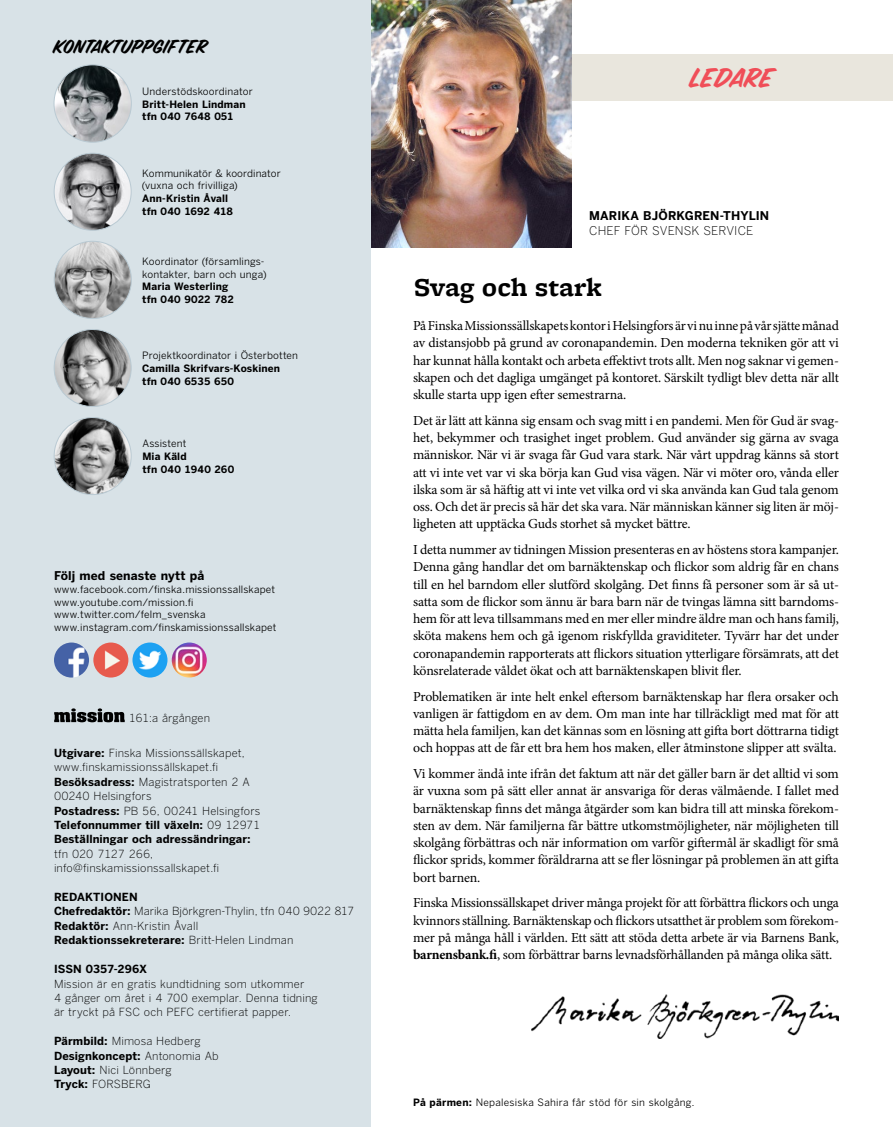
<style>
.page{position:relative;width:893px;height:1127px;background:#fff}
.page>*{position:absolute;margin:0;border:0;box-sizing:border-box;transform-origin:0 0}
.Rubrik_SPECIAL{font:30px "Sign Painter House Brush";letter-spacing:-.005em;color:#f04e58}
.t1{font:700 27px "Freight Micro Pro";color:#000}
.Rubrik_SPECIAL-2{font:21px "Sign Painter House Brush";letter-spacing:.005em;color:#000}
.Brödtext_LITEN{font:13.8px/17.2px "Minion Pro";letter-spacing:-.015em;color:#000;text-align:justify}
.Författare_i_ingress{font:700 12px "Benton Sans";letter-spacing:.005em;color:#000}
.Författare_i_ingress-2{font:300 12px "Benton Sans";letter-spacing:.005em;color:#000}
.Redaktionen{font:700 12px "Benton Sans";letter-spacing:.01em;color:#000}
.Kontaktuppgifter{font:300 11.1px/14.4px "Benton Sans";letter-spacing:.01em;color:#000}
.Kontaktuppgifter-2{font:700 11.1px "Benton Sans";letter-spacing:.01em;color:#000}
.Redaktionen-2{font:10.05px/12.6px "Benton Sans";letter-spacing:.015em;color:#000}
.Redaktionen-3{font:700 10.05px "Benton Sans";letter-spacing:.015em;color:#000}
.s1{font-weight:700}
.s2{font-weight:300}
</style>
<div class="page">
<div style="left:561px;top:54px;width:332px;height:47px;background:#e9e6dd"></div>
<img style="left:371px;top:0;width:200px;height:248px">
<div style="left:0;top:0;width:371px;height:1127px;background:#d8e2e7"></div>
<hr style="left:892px;top:0;width:1px;height:570px;background:#d8e2e7">
<img style="left:93px;top:642px;width:35px;height:35px;border-radius:18px">
<svg style="left:54px;top:708px;width:71px;height:14px"></svg>
<img style="left:54px;top:642px;width:35px;height:35px;border-radius:18px">
<img style="left:54px;top:65px;width:76px;height:77px">
<div style="left:54px;top:65px;width:78px;height:77px;border:1px solid #bacad3;border-radius:50%"></div>
<img style="left:54px;top:153px;width:77px;height:77px;border-radius:39px">
<div style="left:54px;top:153px;width:77px;height:77px;border:1px solid #bacad3;border-radius:50%"></div>
<img style="left:54px;top:241px;width:77px;height:77px;border-radius:39px">
<div style="left:54px;top:241px;width:78px;height:78px;border:1px solid #bacad3;border-radius:50%"></div>
<img style="left:54px;top:329px;width:77px;height:77px;border-radius:39px">
<div style="left:54px;top:329px;width:77px;height:78px;border:1px solid #bacad3;border-radius:50%"></div>
<img style="left:54px;top:417px;width:77px;height:77px;border-radius:39px">
<div style="left:54px;top:417px;width:77px;height:78px;border:1px solid #bacad3;border-radius:50%"></div>
<img style="left:132px;top:642px;width:35px;height:35px;border-radius:18px">
<img style="left:172px;top:642px;width:35px;height:35px;border-radius:18px">
<img style="left:531px;top:995px;width:308px;height:43px">
<p class="Rubrik_SPECIAL-2" style="left:54px;top:37px;width:155px">KONTAKTUPPGIFTER</p>
<p class="Redaktionen-2" style="left:142px;top:85px;width:112px">Understödskoordinator<br><span class="s1">Britt-Helen Lindman</span></p>
<p class="Redaktionen-3" style="left:142px;top:110px;width:93px">tfn 040 7648 051</p>
<p class="Redaktionen-2" style="left:142px;top:167px;width:140px">Kommunikatör &amp; koordinator (vuxna och frivilliga)<br><span class="s1">Ann-Kristin Åvall<br>tfn 040 1692 418</span></p>
<p class="Redaktionen-2" style="left:142px;top:255px;width:126px">Koordinator (församlings&shy;kontakter, barn och unga)</p>
<p class="Redaktionen-3" style="left:142px;top:280px;width:88px">Maria Westerling</p>
<p class="Redaktionen-3" style="left:142px;top:293px;width:93px">tfn 040 9022 782</p>
<p class="Redaktionen-2" style="left:142px;top:349px;width:157px">Projektkoordinator i Österbotten<br><span class="s1">Camilla Skrifvars-Koskinen</span></p>
<p class="Redaktionen-3" style="left:142px;top:375px;width:93px">tfn 040 6535 650</p>
<p class="Redaktionen-2" style="left:142px;top:437px;width:46px">Assistent<br><span class="s1">Mia Käld</span></p>
<p class="Redaktionen-3" style="left:142px;top:463px;width:93px">tfn 040 1940 260</p>
<p class="Redaktionen" style="left:54px;top:569px;width:152px">Följ med senaste nytt på</p>
<p class="Redaktionen-2" style="left:54px;top:583px;width:223px">www.facebook.com/finska.missionssallskapet</p>
<p class="Redaktionen-2" style="left:54px;top:595px;width:141px">www.youtube.com/mission.fi</p>
<p class="Redaktionen-2" style="left:54px;top:608px;width:153px">www.twitter.com/felm_svenska</p>
<p class="Redaktionen-2" style="left:54px;top:621px;width:224px">www.instagram.com/finskamissionssallskapet</p>
<p class="Kontaktuppgifter" style="left:129px;top:711px;width:83px">161:a årgången</p>
<p class="Kontaktuppgifter" style="left:54px;top:746px;width:193px"><span class="s1">Utgivare:</span> Finska Missionssällskapet,</p>
<p class="Kontaktuppgifter" style="left:54px;top:760px;width:166px">www.finskamissionssällskapet.fi</p>
<p class="Kontaktuppgifter" style="left:54px;top:774px;width:197px"><span class="s1">Besöksadress:</span> Magistratsporten 2 A</p>
<p class="Kontaktuppgifter" style="left:54px;top:789px;width:99px">00240 Helsingfors</p>
<p class="Kontaktuppgifter" style="left:54px;top:803px;width:208px"><span class="s1">Postadress:</span> PB 56, 00241 Helsingfors</p>
<p class="Kontaktuppgifter-2" style="left:54px;top:818px;width:208px">Telefonnummer till växeln: <span class="s2">09 12971</span></p>
<p class="Kontaktuppgifter" style="left:54px;top:832px;width:198px"><span class="s1">Beställningar och adressändringar: </span>tfn 020 7127 266, info@finskamissionssallskapet.fi</p>
<p class="Kontaktuppgifter-2" style="left:54px;top:890px;width:85px">REDAKTIONEN</p>
<p class="Kontaktuppgifter" style="left:54px;top:904px;width:302px"><span class="s1">Chefredaktör:</span> Marika Björkgren-Thylin, tfn 040 9022 817</p>
<p class="Kontaktuppgifter" style="left:54px;top:918px;width:146px"><span class="s1">Redaktör:</span> Ann-Kristin Åvall</p>
<p class="Kontaktuppgifter-2" style="left:54px;top:933px;width:241px">Redaktionssekreterare: <span class="s2">Britt-Helen Lindman</span></p>
<p class="Kontaktuppgifter" style="left:54px;top:962px;width:252px"><span class="s1">ISSN 0357-296X<br></span>Mission är en gratis kundtidning som utkommer</p>
<p class="Kontaktuppgifter" style="left:54px;top:990px;width:265px">4 gånger om året i 4 700 exemplar. Denna tidning är tryckt på FSC och PEFC certifierat papper.</p>
<p class="Kontaktuppgifter" style="left:54px;top:1034px;width:148px"><span class="s1">Pärmbild:</span> Mimosa Hedberg</p>
<p class="Kontaktuppgifter-2" style="left:54px;top:1049px;width:166px">Designkoncept: <span class="s2">Antonomia Ab</span></p>
<p class="Kontaktuppgifter" style="left:54px;top:1062px;width:119px"><span class="s1">Layout:</span> Nici Lönnberg</p>
<p class="Kontaktuppgifter" style="left:54px;top:1077px;width:98px"><span class="s1">Tryck:</span> FORSBERG</p>
<p class="Rubrik_SPECIAL" style="left:690px;top:63px;width:85px">LEDARE</p>
<p class="Författare_i_ingress" style="left:589px;top:209px;width:181px">MARIKA BJÖRKGREN-THYLIN</p>
<p class="Författare_i_ingress-2" style="left:589px;top:224px;width:165px">CHEF FÖR SVENSK SERVICE</p>
<p class="t1" style="left:414px;top:268px;width:190px">Svag och stark</p>
<p class="Brödtext_LITEN" style="left:413px;top:317px;width:427px">På Finska Missionssällskapets kontor i Helsingfors är vi nu inne på vår sjätte månad av distansjobb på grund av coronapandemin. Den moderna tekniken gör att vi har kunnat hålla kontakt och arbeta effektivt trots allt. Men nog saknar vi gemen&shy;skapen och det dagliga umgänget på kontoret. Särskilt tydligt blev detta när allt skulle starta upp igen efter semestrarna.</p>
<p class="Brödtext_LITEN" style="left:413px;top:412px;width:427px">Det är lätt att känna sig ensam och svag mitt i en pandemi. Men för Gud är svag&shy;het, bekymmer och trasighet inget problem. Gud använder sig gärna av svaga människor. När vi är svaga får Gud vara stark. När vårt uppdrag känns så stort att vi inte vet var vi ska börja kan Gud visa vägen. När vi möter oro, vånda eller ilska som är så häftig att vi inte vet vilka ord vi ska använda kan Gud tala genom oss. Och det är precis så här det ska vara. När människan känner sig liten är möj&shy;ligheten att upptäcka Guds storhet så mycket bättre.</p>
<p class="Brödtext_LITEN" style="left:413px;top:541px;width:427px">I detta nummer av tidningen Mission presenteras en av höstens stora kampanjer.<br>Denna gång handlar det om barnäktenskap och flickor som aldrig får en chans till en hel barndom eller slutförd skolgång. Det finns få personer som är så ut&shy;satta som de flickor som ännu är bara barn när de tvingas lämna sitt barndoms&shy;hem för att leva tillsammans med en mer eller mindre äldre man och hans familj, sköta makens hem och gå igenom riskfyllda graviditeter. Tyvärr har det under coronapandemin rapporterats att flickors situation ytterligare försämrats, att det könsrelaterade våldet ökat och att barnäktenskapen blivit fler.</p>
<p class="Brödtext_LITEN" style="left:413px;top:688px;width:427px">Problematiken är inte helt enkel eftersom barnäktenskap har flera orsaker och vanligen är fattigdom en av dem. Om man inte har tillräckligt med mat för att mätta hela familjen, kan det kännas som en lösning att gifta bort döttrarna tidigt och hoppas att de får ett bra hem hos maken, eller åtminstone slipper att svälta.</p>
<p class="Brödtext_LITEN" style="left:413px;top:765px;width:427px">Vi kommer ändå inte ifrån det faktum att när det gäller barn är det alltid vi som är vuxna som på sätt eller annat är ansvariga för deras välmående. I fallet med barnäktenskap finns det många åtgärder som kan bidra till att minska förekom&shy;sten av dem. När familjerna får bättre utkomstmöjligheter, när möjligheten till skolgång förbättras och när information om varför giftermål är skadligt för små flickor sprids, kommer föräldrarna att se fler lösningar på problemen än att gifta bort barnen.</p>
<p class="Brödtext_LITEN" style="left:413px;top:894px;width:427px">Finska Missionssällskapet driver många projekt för att förbättra flickors och unga kvinnors ställning. Barnäktenskap och flickors utsatthet är problem som förekom&shy;mer på många håll i världen. Ett sätt att stöda detta arbete är via Barnens Bank, <span class="s1">barnensbank.fi</span>, som förbättrar barns levnadsförhållanden på många olika sätt.</p>
<p class="Redaktionen-2" style="left:413px;top:1095px;width:283px"><span class="s1">På pärmen:</span> Nepalesiska Sahira får stöd för sin skolgång.</p>
</div>
